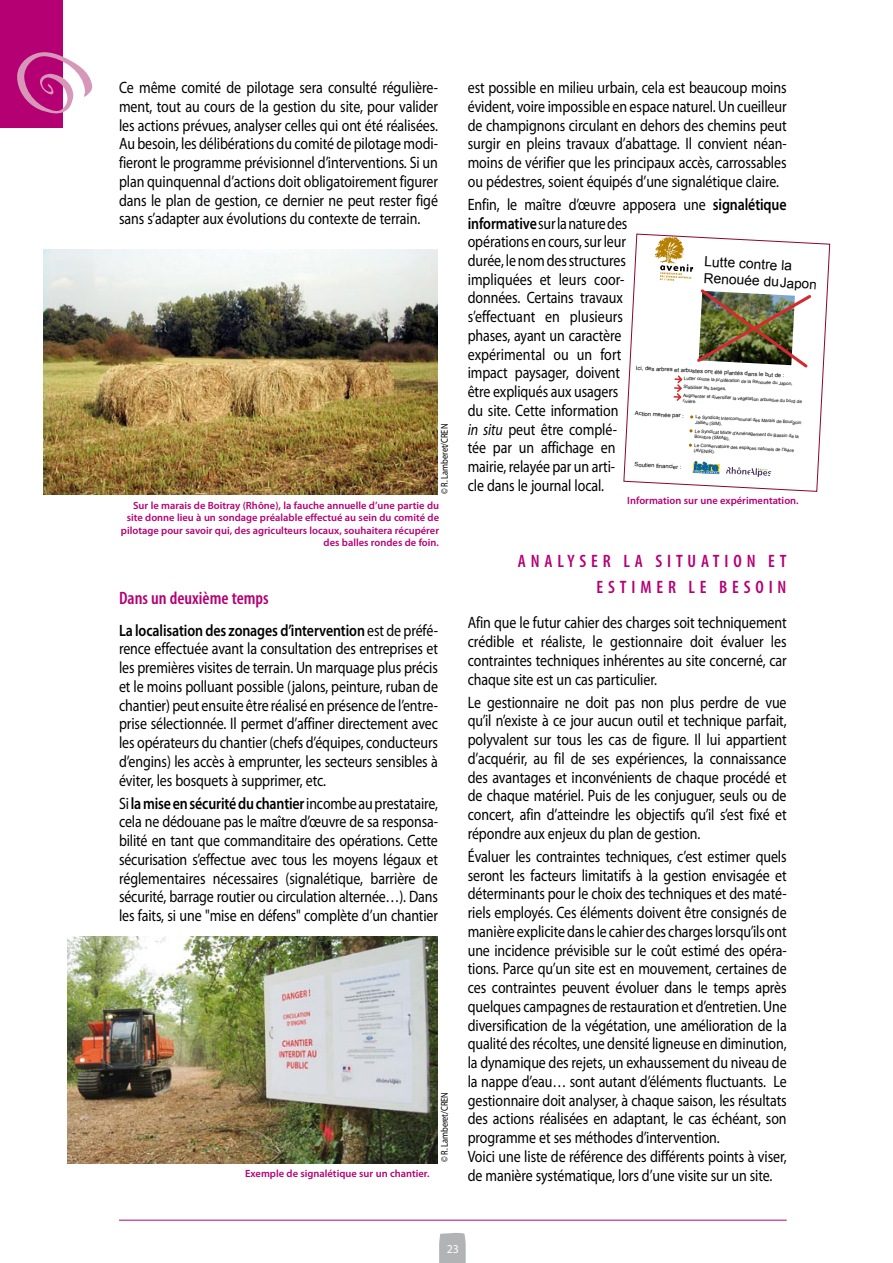
<style>
.page{position:relative;width:893px;height:1263px;background:#fff}
.page>*{position:absolute;margin:0;border:0;box-sizing:border-box;transform-origin:0 0}
.t1{font:600 condensed 18px/25.2px "Myriad Pro";letter-spacing:.27em;color:#b50074;text-align:right}
.t2{font:16.5px/18.8px "Myriad Pro";letter-spacing:-.005em;color:#000;text-align:justify;scale:.85 1}
.t3{font:13.8px/16.6px "Arial";color:#000}
.t4{font:12px "Myriad Pro";color:#fff}
.t5{font:600 10.5px/12.6px "Myriad Pro";color:#b50074;text-align:right}
.t6{font:9.9px "Myriad Pro";letter-spacing:-.005em;color:#000;scale:.85 1}
.t7{font:5.85px "Arial";color:#000}
.t8{font:4.65px/5.6px "Arial";color:#000}
.s1{font-weight:600}
.s2{font-style:italic}
.s3{font-size:13.5px}
</style>
<div class="page">
<svg style="left:439px;top:1232px;width:27px;height:31px"></svg>
<hr style="left:119px;top:1220px;width:668px;height:1px;background:#b50074">
<img style="left:68px;top:936px;width:369px;height:227px">
<svg style="left:623px;top:234px;width:207px;height:258px"></svg>
<div style="left:0;top:0;width:62px;height:128px;background:#b50074"></div>
<svg style="left:17px;top:52px;width:75px;height:62px"></svg>
<img style="left:44px;top:249px;width:394px;height:245px">
<p class="t2" style="left:119px;top:79px;width:377px">Ce même comité de pilotage sera consulté régulière&shy;ment, tout au cours de la gestion du site, pour valider les actions prévues, analyser celles qui ont été réalisées.<br>Au besoin, les délibérations du comité de pilotage modi&shy;fieront le programme prévisionnel d’interventions. Si un plan quinquennal d’actions doit obligatoirement figurer dans le plan de gestion, ce dernier ne peut rester figé sans s’adapter aux évolutions du contexte de terrain.</p>
<p class="t6" style="left:439px;top:494px;width:84px;rotate:-90deg">© R. Lamberet/CREN</p>
<p class="t5" style="left:121px;top:499px;width:320px">Sur le marais de Boitray (Rhône), la fauche annuelle d’une partie du site donne lieu à un sondage préalable effectué au sein du comité de pilotage pour savoir qui, des agriculteurs locaux, souhaitera récupérer des balles rondes de foin.</p>
<p class="t1" style="left:119px;top:585px;width:151px">DANS UN DEUXIÈME TEMPS</p>
<p class="t2" style="left:119px;top:621px;width:377px"><span class="s1">La localisation des zonages d’intervention</span> est de préfé&shy;rence effectuée avant la consultation des entreprises et les premières visites de terrain. Un marquage plus précis et le moins polluant possible (jalons, peinture, ruban de chantier) peut ensuite être réalisé en présence de l’entre&shy;prise sélectionnée. Il permet d’affiner directement avec les opérateurs du chantier (chefs d’équipes, conducteurs d’engins) les accès à emprunter, les secteurs sensibles à éviter, les bosquets à supprimer, etc.</p>
<p class="t2" style="left:119px;top:794px;width:377px">Si <span class="s1">la mise en sécurité du chantier</span> incombe au prestataire, cela ne dédouane pas le maître d’œuvre de sa responsa&shy;bilité en tant que commanditaire des opérations. Cette sécurisation s’effectue avec tous les moyens légaux et réglementaires nécessaires (signalétique, barrière de sécurité, barrage routier ou circulation alternée…). Dans les faits, si une "mise en défens" complète d’un chantier</p>
<p class="t5" style="left:245px;top:1168px;width:186px">Exemple de signalétique sur un chantier.</p>
<p class="t6" style="left:439px;top:1162px;width:84px;rotate:-90deg">© R. Lamberet/CREN</p>
<p class="t2" style="left:468px;top:78px;width:377px">est possible en milieu urbain, cela est beaucoup moins évident, voire impossible en espace naturel. Un cueilleur de champignons circulant en dehors des chemins peut surgir en pleins travaux d’abattage. Il convient néan&shy;moins de vérifier que les principaux accès, carrossables ou pédestres, soient équipés d’une signalétique claire.</p>
<p class="t2" style="left:468px;top:195px;width:377px;text-align:left">Enfin, le maître d’œuvre apposera une <span class="s1">signalétique informative</span> sur la nature des<br>opérations en cours, sur leur<br>durée, le nom des structures<br>impliquées et leurs coor-<br>données. Certains travaux<br>s’effectuant en plusieurs<br>phases, ayant un caractère<br>expérimental ou un fort<br>impact paysager, doivent<br>être expliqués aux usagers<br>du site. Cette information<br><span class="s2">in situ</span> peut être complé-<br>tée par un affichage en<br>mairie, relayée par un arti-<br>cle dans le journal local.</p>
<p class="t3" style="left:705px;top:253px;width:115px;rotate:3deg">Lutte contre la<br>Renouée du<span class="s3">Japon</span></p>
<p class="t7" style="left:636px;top:364px;width:150px;rotate:3deg">Ici, des arbres et arbustes ont été plantés dans le but de :</p>
<p class="t8" style="left:684px;top:374px;width:121px;line-height:8.6px;rotate:3deg">Lutter contre la prolifération de la Renouée du Japon,<br>Stabiliser les berges,<br>Augmenter et diversifier la végétation arbustive du bord de</p>
<p class="t8" style="left:683px;top:398px;width:15px;rotate:3deg">rivière.</p>
<p class="t7" style="left:635px;top:409px;width:51px;rotate:3deg">Action menée par :</p>
<p class="t8" style="left:696px;top:414px;width:107px;rotate:3deg">Le Syndicat Intercommunal des Marais de Bourgoin<br>Jallieu (SIM),</p>
<p class="t8" style="left:695px;top:428px;width:106px;rotate:3deg">Le Syndicat Mixte d'Aménagement du Bassin de la<br>Bourbre (SMAB),</p>
<p class="t8" style="left:694px;top:442px;width:101px;rotate:3deg">Le Conservatoire des espaces naturels de l'Isère (AVENIR).</p>
<p class="t7" style="left:635px;top:461px;width:48px;rotate:3deg">Soutien financier :</p>
<p class="t5" style="left:627px;top:494px;width:173px">Information sur une expérimentation.</p>
<p class="t1" style="left:518px;top:548px;width:270px">AN ALYSER LA SITUATION ET<br>ESTIMER LE BESOIN</p>
<p class="t2" style="left:468px;top:614px;width:377px">Afin que le futur cahier des charges soit techniquement crédible et réaliste, le gestionnaire doit évaluer les contraintes techniques inhérentes au site concerné, car chaque site est un cas particulier.</p>
<p class="t2" style="left:468px;top:693px;width:377px">Le gestionnaire ne doit pas non plus perdre de vue qu’il n’existe à ce jour aucun outil et technique parfait, polyvalent sur tous les cas de figure. Il lui appartient d’acquérir, au fil de ses expériences, la connaissance des avantages et inconvénients de chaque procédé et de chaque matériel. Puis de les conjuguer, seuls ou de concert, afin d’atteindre les objectifs qu’il s’est fixé et répondre aux enjeux du plan de gestion.</p>
<p class="t2" style="left:468px;top:847px;width:377px;text-align:left">évaluer les contraintes techniques, c’est estimer quels seront les facteurs limitatifs à la gestion envisagée et déterminants pour le choix des techniques et des maté&shy;riels employés. Ces éléments doivent être consignés de manière explicite dans le cahier des charges lorsqu’ils ont une incidence prévisible sur le coût estimé des opéra&shy;tions. Parce qu’un site est en mouvement, certaines de ces contraintes peuvent évoluer dans le temps après quelques campagnes de restauration et d’entretien. Une diversification de la végétation, une amélioration de la qualité des récoltes, une densité ligneuse en diminution, la dynamique des rejets, un exhaussement du niveau de la nappe d’eau… sont autant d’éléments fluctuants. Le gestionnaire doit analyser, à chaque saison, les résultats des actions réalisées en adaptant, le cas échéant, son programme et ses méthodes d’intervention.<br>Voici une liste de référence des différents points à viser, de manière systématique, lors d’une visite sur un site.</p>
<p class="t4" style="left:447px;top:1242px;width:14px">23</p>
</div>
